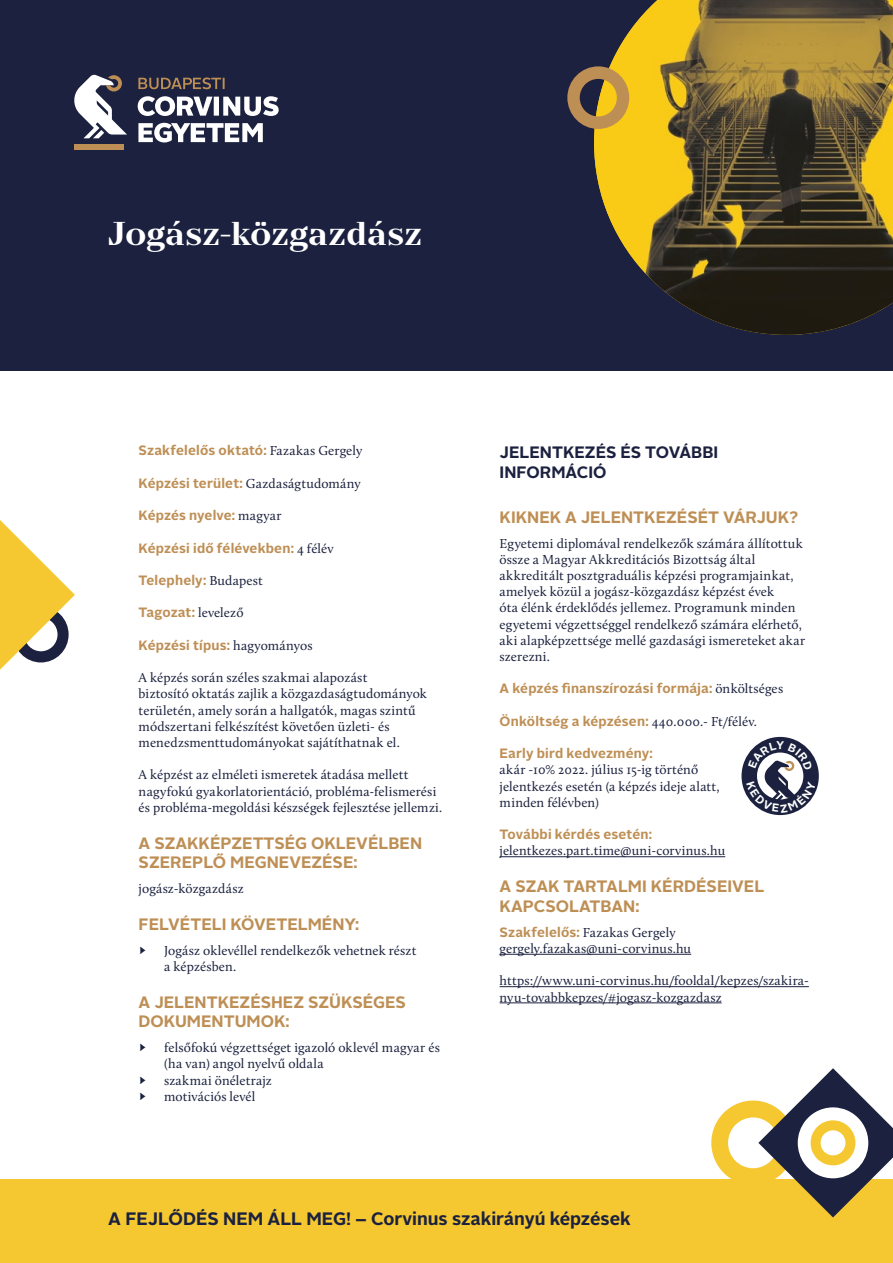
<style>
.page{position:relative;width:893px;height:1263px;background:#fff}
.page>*{position:absolute;margin:0;border:0;box-sizing:border-box;transform-origin:0 0}
.t1{font:700 33px "TT Nooks";letter-spacing:-.015em;color:#fff}
.t2{font:700 18px "Alright Sans";color:#1b213e}
.t3{font:700 16.5px/19.8px "Alright Sans";color:#be8f55}
.t4{font:700 16.5px/19.8px "Alright Sans";color:#1b213e}
.t5{font:13.5px/16.2px "Calluna";letter-spacing:.01em;color:#1b213e}
.t6{font:700 13.5px "Alright Sans";letter-spacing:.01em;color:#be8f55}
.s1{font-family:"Calluna";font-weight:400;color:#1b213e}
.s2{font-family:"Alright Sans";font-weight:700;color:#be8f55}
</style>
<div class="page">
<div style="left:0;top:1179px;width:893px;height:84px;background:#f5c832"></div>
<svg style="left:711px;top:1068px;width:182px;height:149px"></svg>
<svg style="left:0;top:520px;width:75px;height:150px"></svg>
<hr style="left:500px;top:856px;width:225px;height:1px;background:#1b213e">
<hr style="left:500px;top:954px;width:191px;height:1px;background:#1b213e">
<hr style="left:500px;top:986px;width:309px;height:1px;background:#1b213e">
<hr style="left:500px;top:1002px;width:222px;height:1px;background:#1b213e">
<div style="left:0;top:0;width:893px;height:371px;background:#1b213e"></div>
<svg style="left:138px;top:78px;width:87px;height:11px"></svg>
<svg style="left:138px;top:96px;width:141px;height:20px"></svg>
<svg style="left:138px;top:123px;width:125px;height:19px"></svg>
<svg style="left:74px;top:74px;width:53px;height:64px"></svg>
<div style="left:74px;top:144px;width:49px;height:6px;background:#be8f55"></div>
<img style="left:594px;top:0;width:299px;height:335px">
<svg style="left:567px;top:66px;width:62px;height:63px"></svg>
<svg style="left:741px;top:737px;width:78px;height:78px"></svg>
<h1 class="t1" style="left:108px;top:213px;width:316px">Jogász-közgazdász</h1>
<p class="t6" style="left:139px;top:441px;width:225px">Szakfelelős oktató: <span class="s1">Fazakas Gergely</span></p>
<p class="t5" style="left:139px;top:475px;width:224px"><span class="s2">Képzési terület:</span> Gazdaságtudomány</p>
<p class="t6" style="left:139px;top:506px;width:144px">Képzés nyelve: <span class="s1">magyar</span></p>
<p class="t6" style="left:139px;top:538px;width:196px">Képzési idő félévekben: <span class="s1">4 félév</span></p>
<p class="t6" style="left:139px;top:571px;width:126px">Telephely: <span class="s1">Budapest</span></p>
<p class="t6" style="left:139px;top:603px;width:106px">Tagozat: <span class="s1">levelező</span></p>
<p class="t6" style="left:139px;top:636px;width:175px">Képzési típus: <span class="s1">hagyományos</span></p>
<p class="t5" style="left:139px;top:669px;width:290px">A képzés során széles szakmai alapozást<br>biztosító oktatás zajlik a közgazdaságtudományok területén, amely során a hallgatók, magas szintű módszertani felkészítést követően üzleti- és menedzsmenttudományokat sajátíthatnak el.</p>
<p class="t5" style="left:139px;top:767px;width:305px">A képzést az elméleti ismeretek átadása mellett nagyfokú gyakorlatorientáció, probléma-felismerési és probléma-megoldási készségek fejlesztése jellemzi.</p>
<p class="t3" style="left:139px;top:833px;width:285px">A SZAKKÉPZETTSÉG OKLEVÉLBEN<br>SZEREPLŐ MEGNEVEZÉSE:</p>
<p class="t5" style="left:139px;top:880px;width:107px">jogász-közgazdász</p>
<p class="t3" style="left:139px;top:914px;width:222px">FELVÉTELI KÖVETELMÉNY:</p>
<p class="t5" style="left:139px;top:942px;width:10px">►</p>
<p class="t5" style="left:164px;top:942px;width:254px">Jogász oklevéllel rendelkezők vehetnek részt a képzésben.</p>
<p class="t3" style="left:139px;top:992px;width:269px">A JELENTKEZÉSHEZ SZÜKSÉGES<br>DOKUMENTUMOK:</p>
<p class="t5" style="left:139px;top:1039px;width:10px">►</p>
<p class="t5" style="left:164px;top:1039px;width:277px">felsőfokú végzettséget igazoló oklevél magyar és (ha van) angol nyelvű oldala</p>
<p class="t5" style="left:139px;top:1072px;width:10px">►</p>
<p class="t5" style="left:164px;top:1072px;width:109px">szakmai önéletrajz</p>
<p class="t5" style="left:139px;top:1088px;width:10px">►</p>
<p class="t5" style="left:164px;top:1088px;width:93px">motivációs levél</p>
<p class="t4" style="left:500px;top:442px;width:220px">JELENTKEZÉS ÉS TOVÁBBI<br>INFORMÁCIÓ</p>
<p class="t3" style="left:500px;top:507px;width:300px">KIKNEK A JELENTKEZÉSÉT VÁRJUK?</p>
<p class="t5" style="left:500px;top:535px;width:307px">Egyetemi diplomával rendelkezők számára állítottuk össze a Magyar Akkreditációs Bizottság által akkreditált posztgraduális képzési programjainkat, amelyek közül a jogász-közgazdász képzést évek<br>óta élénk érdeklődés jellemez. Programunk minden egyetemi végzettséggel rendelkező számára elérhető, aki alapképzettsége mellé gazdasági ismereteket akar szerezni.</p>
<p class="t6" style="left:500px;top:679px;width:285px">A képzés finanszírozási formája: <span class="s1">önköltséges</span></p>
<p class="t6" style="left:500px;top:711px;width:259px">Önköltség a képzésen: <span class="s1">440.000.- Ft/félév.</span></p>
<p class="t6" style="left:500px;top:744px;width:155px">Early bird kedvezmény:</p>
<p class="t5" style="left:500px;top:762px;width:222px">akár -10% 2022. július 15-ig történő jelentkezés esetén (a képzés ideje alatt, minden félévben)</p>
<p class="t6" style="left:500px;top:825px;width:154px">További kérdés esetén:</p>
<p class="t5" style="left:500px;top:843px;width:227px">jelentkezes.part.time@uni-corvinus.hu</p>
<p class="t3" style="left:500px;top:877px;width:266px">A SZAK TARTALMI KÉRDÉSEIVEL<br>KAPCSOLATBAN:</p>
<p class="t5" style="left:500px;top:924px;width:193px"><span class="s2">Szakfelelős:</span> Fazakas Gergely gergely.fazakas@uni-corvinus.hu</p>
<p class="t5" style="left:500px;top:972px;width:311px">https://www.uni-corvinus.hu/fooldal/kepzes/szakira&shy;nyu-tovabbkepzes/#jogasz-kozgazdasz</p>
<h2 class="t2" style="left:108px;top:1206px;width:524px">A FEJLŐDÉS NEM ÁLL MEG! – Corvinus szakirányú képzések</h2>
</div>
